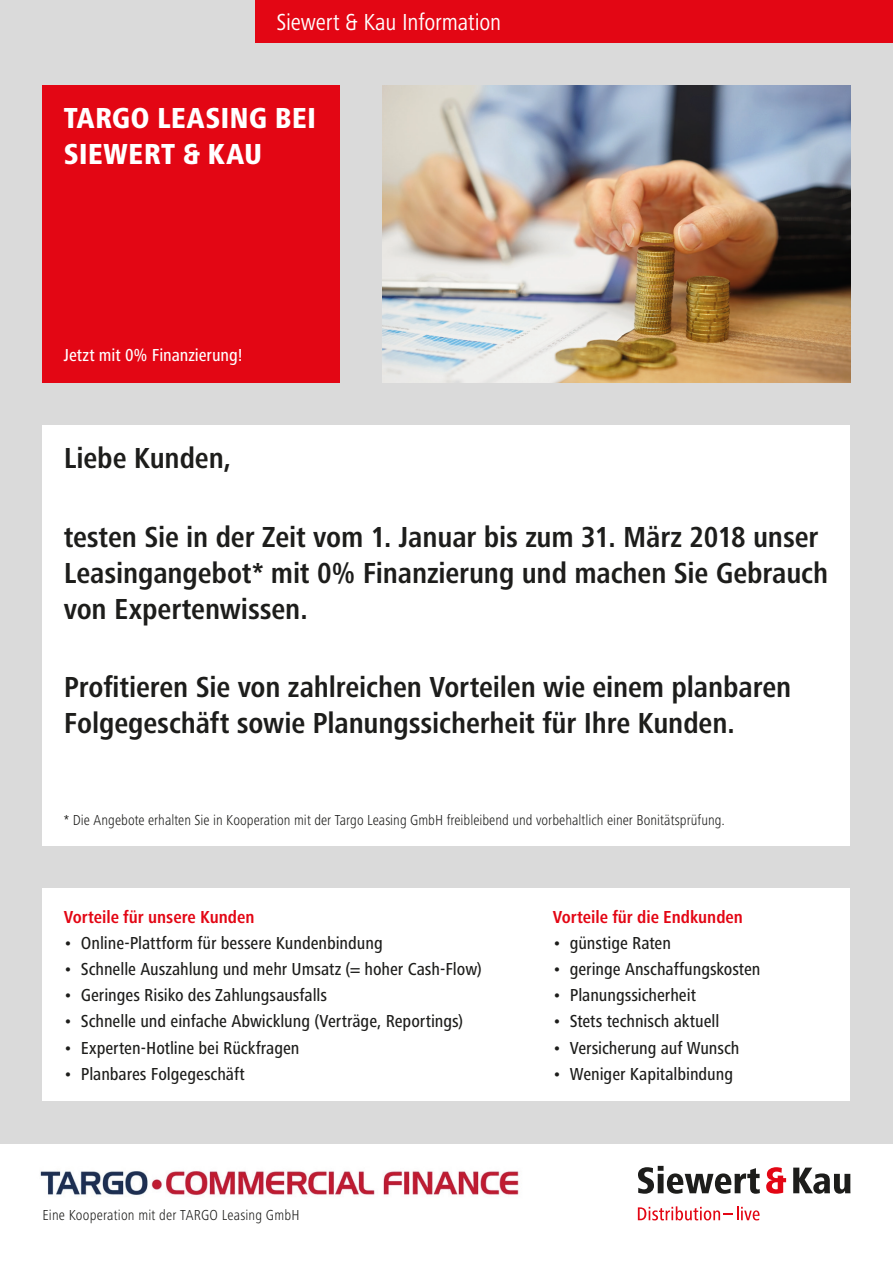
<style>
.page{position:relative;width:893px;height:1263px;background:#fff}
.page>*{position:absolute;margin:0;border:0;box-sizing:border-box;transform-origin:0 0}
.t1{font:700 condensed 30px/36px "Frutiger Next Pro";letter-spacing:-.005em;color:#1d1d1b}
.t2{font:800 condensed 30px/36px "Frutiger Next Pro";letter-spacing:.005em;color:#fff}
.t3{font:condensed 24px "Frutiger Next Pro";letter-spacing:-.005em;color:#fff}
.t4{font:500 condensed 18px "Frutiger Next Pro";letter-spacing:-.005em;color:#1d1d1b}
.t5{font:700 condensed 18px "Frutiger Next Pro";letter-spacing:-.005em;color:#e30614}
.t6{font:500 condensed 18px "Frutiger Next Pro";letter-spacing:-.005em;color:#fff}
.t7{font:300 condensed 15px "Frutiger Next Pro";color:#1d1d1b}
</style>
<div class="page">
<div style="left:0;top:0;width:893px;height:1143px;background:#dadada"></div>
<svg style="left:638px;top:1166px;width:122px;height:28px"></svg>
<svg style="left:766px;top:1167px;width:20px;height:27px"></svg>
<svg style="left:793px;top:1167px;width:57px;height:27px"></svg>
<svg style="left:638px;top:1206px;width:121px;height:14px"></svg>
<img style="left:40px;top:1171px;width:479px;height:25px">
<div style="left:43px;top:425px;width:807px;height:421px;background:#fff"></div>
<div style="left:43px;top:888px;width:807px;height:213px;background:#fff"></div>
<div style="left:255px;top:0;width:638px;height:43px;background:#e30614"></div>
<img style="left:383px;top:85px;width:467px;height:298px">
<div style="left:43px;top:85px;width:297px;height:298px;background:#e30614"></div>
<h2 class="t3" style="left:276px;top:8px;width:226px">Siewert &amp; Kau Information</h2>
<h1 class="t2" style="left:64px;top:100px;width:254px">TARGO LEASING BEI<br>SIEWERT &amp; KAU</h1>
<p class="t6" style="left:64px;top:345px;width:180px">Jetzt mit 0% Finanzierung!</p>
<h1 class="t1" style="left:64px;top:440px;width:169px">Liebe Kunden,</h1>
<h1 class="t1" style="left:64px;top:519px;width:766px">testen Sie in der Zeit vom 1. Januar bis zum 31. März 2018 unser<br>Leasingangebot* mit 0% Finanzierung und machen Sie Gebrauch von Expertenwissen.</h1>
<h1 class="t1" style="left:64px;top:669px;width:729px">Profitieren Sie von zahlreichen Vorteilen wie einem planbaren<br>Folgegeschäft sowie Planungssicherheit für Ihre Kunden.</h1>
<p class="t7" style="left:64px;top:811px;width:663px">* Die Angebote erhalten Sie in Kooperation mit der Targo Leasing GmbH freibleibend und vorbehaltlich einer Bonitätsprüfung.</p>
<p class="t5" style="left:64px;top:906px;width:192px">Vorteile für unsere Kunden</p>
<p class="t4" style="left:64px;top:932px;width:320px">• Online-Plattform für bessere Kundenbindung</p>
<p class="t4" style="left:64px;top:959px;width:419px">• Schnelle Auszahlung und mehr Umsatz (= hoher Cash-Flow)</p>
<p class="t4" style="left:64px;top:985px;width:265px">• Geringes Risiko des Zahlungsausfalls</p>
<p class="t4" style="left:64px;top:1011px;width:401px">• Schnelle und einfache Abwicklung (Verträge, Reportings)</p>
<p class="t4" style="left:64px;top:1037px;width:237px">• Experten-Hotline bei Rückfragen</p>
<p class="t4" style="left:64px;top:1063px;width:183px">• Planbares Folgegeschäft</p>
<p class="t7" style="left:43px;top:1207px;width:258px">Eine Kooperation mit der TARGO Leasing GmbH</p>
<p class="t5" style="left:553px;top:906px;width:192px">Vorteile für die Endkunden</p>
<p class="t4" style="left:553px;top:932px;width:120px">• günstige Raten</p>
<p class="t4" style="left:553px;top:959px;width:209px">• geringe Anschaffungskosten</p>
<p class="t4" style="left:553px;top:985px;width:145px">• Planungssicherheit</p>
<p class="t4" style="left:553px;top:1011px;width:168px">• Stets technisch aktuell</p>
<p class="t4" style="left:553px;top:1037px;width:188px">• Versicherung auf Wunsch</p>
<p class="t4" style="left:553px;top:1063px;width:182px">• Weniger Kapitalbindung</p>
</div>
